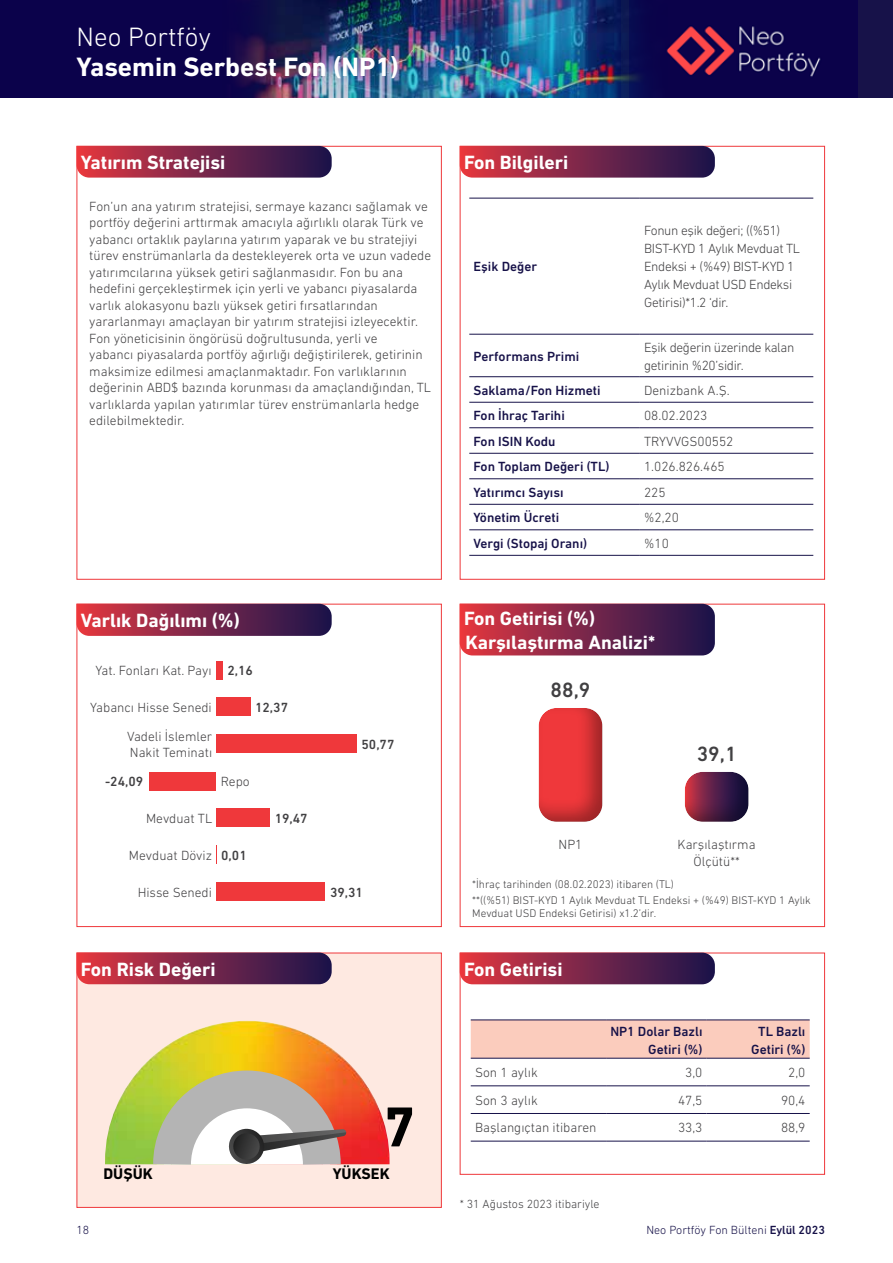
<style>
.page{position:relative;width:893px;height:1263px;background:#fff}
.page>*{position:absolute;margin:0;border:0;box-sizing:border-box;transform-origin:0 0}
.t1{font:700 57.15px "DIN Next LT Pro";color:#010101}
.t2{font:700 27px "DIN Next LT Pro";color:#fff}
.t3{font:300 27px "DIN Next LT Pro";color:#fff}
.t4{font:500 21px "DIN Next LT Pro";color:#414042}
.t5{font:700 19.5px/23.4px "DIN Next LT Pro";color:#fff}
.t6{font:700 15.6px "DIN Next LT Pro";color:#010101}
.t7{font:300 13.5px/16.5px "DIN Next LT Pro";color:#414042}
.t8{font:500 13.5px/18px "DIN Next LT Pro";color:#171249;text-align:right}
.t9{font:300 13.5px/18px "DIN Next LT Pro";letter-spacing:-.025em;color:#414042}
.t10{font:500 13.5px "DIN Next LT Pro";color:#414042}
.t11{font:300 12px "DIN Next LT Pro";color:#171249}
.t12{font:300 12px "DIN Next LT Pro";color:#414042}
.t13{font:300 11.25px/16px "DIN Next LT Pro";color:#414042}
.s1{font-weight:500}
</style>
<div class="page">
<div style="left:0;top:0;width:893px;height:98px;background:#0b024b"></div>
<div style="left:622px;top:0;width:271px;height:98px;background:#171249"></div>
<img style="left:675px;top:0;width:183px;height:98px">
<img style="left:235px;top:0;width:440px;height:98px">
<div style="left:77px;top:604px;width:365px;height:323px;background:#fff;border:1px solid #ef383b"></div>
<div style="left:77px;top:953px;width:365px;height:255px;background:#fee9e1;border:1px solid #ef383b"></div>
<div style="left:460px;top:146px;width:365px;height:434px;background:#fff;border:1px solid #ef383b"></div>
<div style="left:77px;top:146px;width:365px;height:434px;background:#fff;border:1px solid #ef383b"></div>
<svg style="left:460px;top:146px;width:255px;height:32px;background:#7f2b4c"></svg>
<svg style="left:77px;top:146px;width:255px;height:32px;background:#7f2b4c"></svg>
<div style="left:460px;top:953px;width:365px;height:222px;background:#fff;border:1px solid #ef383b"></div>
<svg style="left:469px;top:333px;width:344px;height:171px"></svg>
<hr style="left:469px;top:198px;width:171px;height:1px;background:#171249">
<hr style="left:640px;top:198px;width:173px;height:1px;background:#171249">
<hr style="left:469px;top:334px;width:171px;height:1px;background:#171249">
<hr style="left:640px;top:334px;width:173px;height:1px;background:#171249">
<hr style="left:469px;top:376px;width:171px;height:1px;background:#171249">
<hr style="left:640px;top:376px;width:173px;height:1px;background:#171249">
<hr style="left:469px;top:402px;width:171px;height:1px;background:#171249">
<hr style="left:640px;top:402px;width:173px;height:1px;background:#171249">
<hr style="left:469px;top:427px;width:171px;height:1px;background:#171249">
<hr style="left:640px;top:427px;width:173px;height:1px;background:#171249">
<hr style="left:469px;top:453px;width:171px;height:1px;background:#171249">
<hr style="left:640px;top:453px;width:173px;height:1px;background:#171249">
<hr style="left:469px;top:478px;width:171px;height:1px;background:#171249">
<hr style="left:640px;top:478px;width:173px;height:1px;background:#171249">
<hr style="left:469px;top:504px;width:171px;height:1px;background:#171249">
<hr style="left:640px;top:504px;width:173px;height:1px;background:#171249">
<hr style="left:469px;top:529px;width:171px;height:1px;background:#171249">
<hr style="left:640px;top:529px;width:173px;height:1px;background:#171249">
<hr style="left:469px;top:555px;width:171px;height:1px;background:#171249">
<hr style="left:640px;top:555px;width:173px;height:1px;background:#171249">
<svg style="left:77px;top:952px;width:255px;height:32px;background:#7f2a4b"></svg>
<svg style="left:77px;top:604px;width:255px;height:32px;background:#7e294a"></svg>
<div style="left:460px;top:604px;width:365px;height:323px;background:#fff;border:1px solid #ef383b"></div>
<svg style="left:460px;top:604px;width:255px;height:51px;background:#7d2648"></svg>
<div style="left:537px;top:706px;width:66px;height:117px;background:#000;opacity:.35"></div>
<div style="left:682px;top:771px;width:67px;height:53px;background:#000;opacity:.35"></div>
<svg style="left:460px;top:953px;width:255px;height:31px;background:#7d2849"></svg>
<img style="left:105px;top:1021px;width:285px;height:143px">
<svg style="left:134px;top:1051px;width:226px;height:114px;background:#c6ad79"></svg>
<svg style="left:471px;top:1020px;width:339px;height:67px"></svg>
<hr style="left:471px;top:1019px;width:135px;height:1px;background:#171249">
<hr style="left:606px;top:1019px;width:101px;height:1px;background:#171249">
<hr style="left:707px;top:1019px;width:103px;height:1px;background:#171249">
<hr style="left:471px;top:1058px;width:135px;height:1px;background:#171249">
<hr style="left:606px;top:1058px;width:101px;height:1px;background:#171249">
<hr style="left:707px;top:1058px;width:103px;height:1px;background:#171249">
<hr style="left:471px;top:1085px;width:135px;height:1px;background:#171249">
<hr style="left:606px;top:1085px;width:101px;height:1px;background:#171249">
<hr style="left:707px;top:1085px;width:103px;height:1px;background:#171249">
<hr style="left:471px;top:1113px;width:135px;height:1px;background:#171249">
<hr style="left:606px;top:1113px;width:101px;height:1px;background:#171249">
<hr style="left:707px;top:1113px;width:103px;height:1px;background:#171249">
<hr style="left:471px;top:1141px;width:135px;height:1px;background:#171249">
<hr style="left:606px;top:1141px;width:101px;height:1px;background:#171249">
<hr style="left:707px;top:1141px;width:103px;height:1px;background:#171249">
<svg style="left:216px;top:846px;width:1px;height:18px"></svg>
<div style="left:216px;top:809px;width:54px;height:18px;background:#ef383b"></div>
<div style="left:216px;top:734px;width:141px;height:19px;background:#ef383b"></div>
<div style="left:216px;top:697px;width:35px;height:19px;background:#ef383b"></div>
<div style="left:216px;top:661px;width:6px;height:18px;background:#ef383b"></div>
<div style="left:150px;top:772px;width:66px;height:18px;background:#ef383b"></div>
<div style="left:216px;top:883px;width:109px;height:18px;background:#ef383b"></div>
<h2 class="t3" style="left:77px;top:21px;width:136px">Neo Portföy</h2>
<h2 class="t2" style="left:77px;top:51px;width:324px">Yasemin Serbest Fon (NP1)</h2>
<h3 class="t5" style="left:81px;top:151px;width:146px">Yatırım Stratejisi</h3>
<h3 class="t5" style="left:464px;top:151px;width:106px">Fon Bilgileri</h3>
<p class="t7" style="left:89px;top:198px;width:343px">Fon’un ana yatırım stratejisi, sermaye kazancı sağlamak ve portföy değerini arttırmak amacıyla ağırlıklı olarak Türk ve yabancı ortaklık paylarına yatırım yaparak ve bu stratejiyi türev enstrümanlarla da destekleyerek orta ve uzun vadede yatırımcılarına yüksek getiri sağlanmasıdır. Fon bu ana hedefini gerçekleştirmek için yerli ve yabancı piyasalarda varlık alokasyonu bazlı yüksek getiri fırsatlarından yararlanmayı amaçlayan bir yatırım stratejisi izleyecektir.<br>Fon yöneticisinin öngörüsü doğrultusunda, yerli ve<br>yabancı piyasalarda portföy ağırlığı değiştirilerek, getirinin maksimize edilmesi amaçlanmaktadır. Fon varlıklarının değerinin ABD$ bazında korunması da amaçlandığından, TL varlıklarda yapılan yatırımlar türev enstrümanlarla hedge edilebilmektedir.</p>
<h3 class="t5" style="left:81px;top:609px;width:161px">Varlık Dağılımı (%)</h3>
<p class="t7" style="left:96px;top:662px;width:159px">Yat. Fonları Kat. Payı <span class="s1">2,16</span></p>
<p class="t7" style="left:90px;top:699px;width:123px">Yabancı Hisse Senedi</p>
<p class="t10" style="left:255px;top:699px;width:34px">12,37</p>
<p class="t7" style="left:127px;top:728px;width:87px">Vadeli İslemler<br>Nakit Teminatı</p>
<p class="t10" style="left:361px;top:737px;width:34px">50,77</p>
<p class="t10" style="left:105px;top:774px;width:40px">-24,09</p>
<p class="t7" style="left:221px;top:773px;width:31px">Repo</p>
<p class="t7" style="left:146px;top:810px;width:68px">Mevduat TL</p>
<p class="t10" style="left:275px;top:810px;width:34px">19,47</p>
<p class="t7" style="left:129px;top:847px;width:85px">Mevduat Döviz</p>
<p class="t7" style="left:138px;top:884px;width:76px">Hisse Senedi</p>
<p class="t10" style="left:221px;top:848px;width:27px">0,01</p>
<p class="t10" style="left:330px;top:884px;width:34px">39,31</p>
<h3 class="t5" style="left:81px;top:957px;width:136px">Fon Risk Değeri</h3>
<p class="t6" style="left:103px;top:1165px;width:51px">DÜŞÜK</p>
<h1 class="t1" style="left:384px;top:1093px;width:33px">7</h1>
<p class="t6" style="left:333px;top:1165px;width:58px">YÜKSEK</p>
<p class="t8" style="left:474px;top:258px;width:65px">Eşik Değer</p>
<p class="t9" style="left:644px;top:221px;width:157px">Fonun eşik değeri; ((%51)<br>BIST-KYD 1 Aylık Mevduat TL<br>Endeksi + (%49) BIST-KYD 1<br>Aylık Mevduat USD Endeksi<br>Getirisi)*1.2 ‘dir.</p>
<p class="t8" style="left:474px;top:347px;width:107px">Performans Primi</p>
<p class="t9" style="left:644px;top:338px;width:152px">Eşik değerin üzerinde kalan getirinin %20’sidir.</p>
<p class="t8" style="left:474px;top:381px;width:129px">Saklama/Fon Hizmeti</p>
<p class="t7" style="left:644px;top:381px;width:87px">Denizbank A.Ş.</p>
<p class="t8" style="left:474px;top:406px;width:93px">Fon İhraç Tarihi</p>
<p class="t7" style="left:644px;top:407px;width:65px">08.02.2023</p>
<p class="t8" style="left:474px;top:432px;width:84px">Fon ISIN Kodu</p>
<p class="t7" style="left:644px;top:433px;width:91px">TRYVVGS00552</p>
<p class="t8" style="left:474px;top:457px;width:137px">Fon Toplam Değeri (TL)</p>
<p class="t7" style="left:644px;top:458px;width:82px">1.026.826.465</p>
<p class="t8" style="left:474px;top:483px;width:92px">Yatırımcı Sayısı</p>
<p class="t7" style="left:644px;top:484px;width:23px">225</p>
<p class="t8" style="left:474px;top:508px;width:87px">Yönetim Ücreti</p>
<p class="t7" style="left:644px;top:509px;width:36px">%2,20</p>
<p class="t8" style="left:474px;top:534px;width:115px">Vergi (Stopaj Oranı)</p>
<p class="t7" style="left:644px;top:535px;width:26px">%10</p>
<h3 class="t5" style="left:464px;top:607px;width:193px">Fon Getirisi (%)<br>Karşılaştırma Analizi*</h3>
<h3 class="t4" style="left:551px;top:677px;width:41px">88,9</h3>
<p class="t7" style="left:559px;top:836px;width:25px">NP1</p>
<h3 class="t4" style="left:697px;top:741px;width:41px">39,1</h3>
<p class="t7" style="left:678px;top:836px;width:80px;text-align:center">Karşılaştırma<br>Ölçütü**</p>
<p class="t13" style="left:472px;top:876px;width:340px">*İhraç tarihinden (08.02.2023) itibaren (TL)<br>**((%51) BIST-KYD 1 Aylık Mevduat TL Endeksi + (%49) BIST-KYD 1 Aylık</p>
<p class="t13" style="left:472px;top:905px;width:185px">Mevduat USD Endeksi Getirisi) x1.2’dir.</p>
<h3 class="t5" style="left:464px;top:957px;width:100px">Fon Getirisi</h3>
<p class="t8" style="left:610px;top:1022px;width:94px">NP1 Dolar Bazlı<br>Getiri (%)</p>
<p class="t8" style="left:751px;top:1022px;width:56px;text-align:center">TL Bazlı<br>Getiri (%)</p>
<p class="t7" style="left:475px;top:1064px;width:64px">Son 1 aylık</p>
<p class="t7" style="left:685px;top:1064px;width:19px">3,0</p>
<p class="t7" style="left:788px;top:1064px;width:19px">2,0</p>
<p class="t7" style="left:475px;top:1092px;width:64px">Son 3 aylık</p>
<p class="t7" style="left:678px;top:1092px;width:26px">47,5</p>
<p class="t7" style="left:781px;top:1092px;width:26px">90,4</p>
<p class="t7" style="left:475px;top:1119px;width:123px">Başlangıçtan itibaren</p>
<p class="t7" style="left:678px;top:1119px;width:26px">33,3</p>
<p class="t7" style="left:781px;top:1119px;width:26px">88,9</p>
<p class="t12" style="left:460px;top:1197px;width:141px">* 31 Ağustos 2023 itibariyle</p>
<p class="t11" style="left:77px;top:1223px;width:14px">18</p>
<p class="t11" style="left:646px;top:1223px;width:180px">Neo Portföy Fon Bülteni <span class="s1">Eylül 2023</span></p>
</div>
